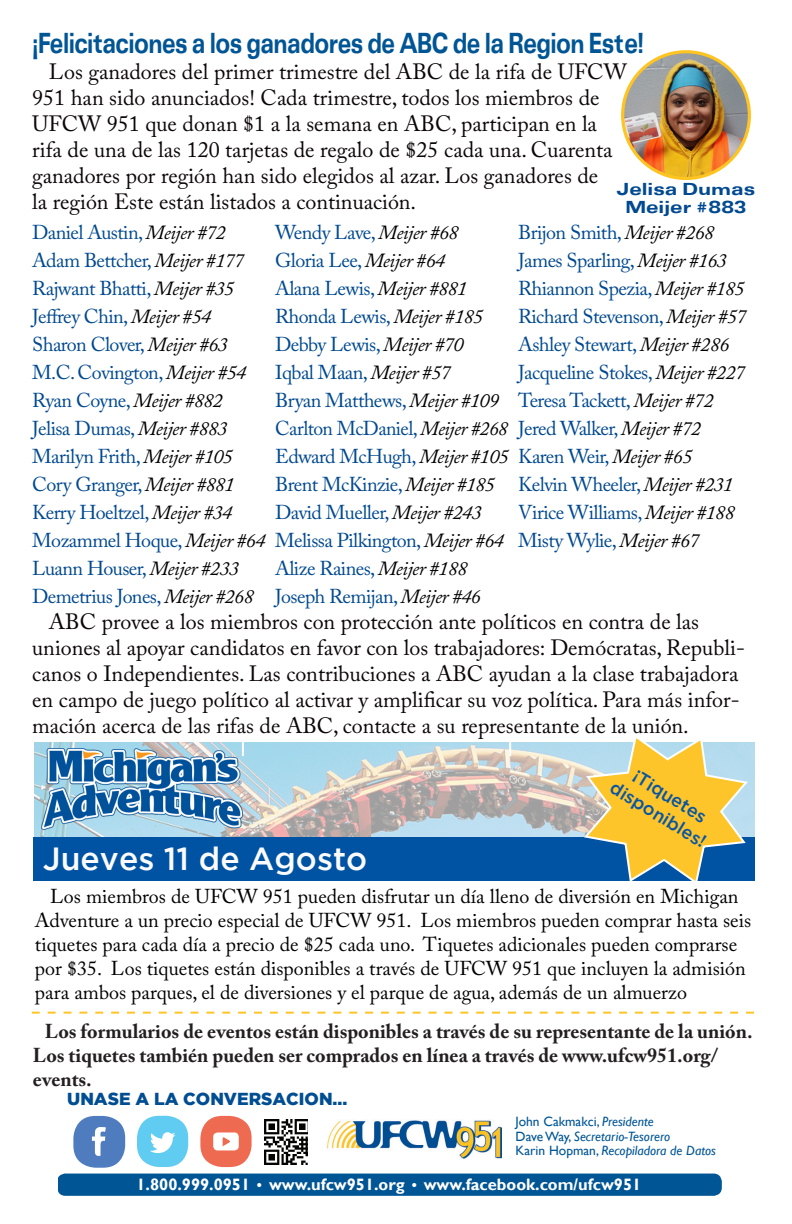
<style>
.page{position:relative;width:792px;height:1224px;background:#fff}
.page>*{position:absolute;margin:0;border:0;box-sizing:border-box;transform-origin:0 0}
.t1{font:500 32px "Gotham";color:#fbfbfd}
.t2{font:30px "Unique Extended BOLD";letter-spacing:-.03em;color:#005595;scale:.65 1}
.t3{font:22px/26px "Adobe Caslon Pro";color:#0c0609}
.t4{font:20.2px "Unique Light BOLD";letter-spacing:-.04em;color:#005595}
.t5{font:20px "Adobe Caslon Pro";letter-spacing:-.03em;color:#014990}
.t6{font:20px/24px "Adobe Caslon Pro";color:#000}
.t7{font:700 20px/24px "Adobe Caslon Pro";color:#231f20}
.t8{font:500 18px/21.6px "Gotham";color:#0a55a2;text-align:center}
.t9{font:18px "Unique Extended BOLD";color:#014990}
.t10{font:900 17.4px "Gotham";color:#014d92}
.t11{font:italic 16.4px/18.4px "Gill Sans";color:#005595}
.t12{font:700 16.4px "Gill Sans";color:#fff}
.t13{font:italic 13.6px "Gill Sans";color:#005595}
.t14{font:13.6px "Gill Sans";color:#005595}
.s1{font-style:italic;color:#000}
.s2{font-style:normal}
.s3{font-style:italic}
.s4{font-family:"Unique Light BOLD";font-weight:400;font-size:14.6px}
</style>
<div class="page">
<img style="left:34px;top:743px;width:721px;height:94px">
<img style="left:42px;top:749px;width:200px;height:81px">
<div style="left:34px;top:837px;width:721px;height:43px;background:#0053a2"></div>
<svg style="left:32px;top:1012px;width:722px;height:2px"></svg>
<hr style="left:242px;top:693px;width:2px;height:63px;background:#fff">
<hr style="left:509px;top:693px;width:2px;height:63px;background:#fff">
<svg style="left:582px;top:738px;width:168px;height:143px"></svg>
<div style="left:58px;top:1174px;width:664px;height:22px;background:#005595"></div>
<img style="left:327px;top:1120px;width:174px;height:39px">
<img style="left:264px;top:1119px;width:44px;height:45px">
<div style="left:200px;top:1116px;width:52px;height:51px;background:#ee6b51;border-radius:22px"></div>
<svg style="left:213px;top:1132px;width:26px;height:18px"></svg>
<div style="left:73px;top:1116px;width:52px;height:51px;background:#4e7cbf;border-radius:22px"></div>
<svg style="left:92px;top:1127px;width:14px;height:29px"></svg>
<div style="left:137px;top:1116px;width:51px;height:51px;background:#60ccf1;border-radius:22px"></div>
<svg style="left:150px;top:1132px;width:25px;height:21px"></svg>
<img style="left:623px;top:52px;width:126px;height:126px;border-radius:63px">
<div style="left:621px;top:50px;width:130px;height:130px;border:3px solid #fec422;border-radius:50%"></div>
<p class="t2" style="left:32px;top:26px;width:943px">¡Felicitaciones a los ganadores de ABC de la Region Este!</p>
<p class="t3" style="left:49px;top:59px;width:579px">Los ganadores del primer trimestre del ABC de la rifa de UFCW</p>
<p class="t3" style="left:32px;top:85px;width:569px">951 han sido anunciados! Cada trimestre, todos los miembros de</p>
<p class="t3" style="left:32px;top:111px;width:566px">UFCW 951 que donan $1 a la semana en ABC, participan en la</p>
<p class="t3" style="left:32px;top:137px;width:582px">rifa de una de las 120 tarjetas de regalo de $25 cada una. Cuarenta</p>
<p class="t3" style="left:32px;top:163px;width:568px">ganadores por región han sido elegidos al azar. Los ganadores de</p>
<p class="t3" style="left:32px;top:189px;width:385px">la región Este están listados a continuación.</p>
<p class="t9" style="left:617px;top:179px;width:140px">Jelisa Dumas</p>
<p class="t9" style="left:625px;top:197px;width:123px">Meijer #883</p>
<p class="t5" style="left:32px;top:220px;width:195px">Daniel Austin, <span class="s1">Meijer #72</span></p>
<p class="t5" style="left:32px;top:248px;width:213px">Adam Bettcher, <span class="s1">Meijer #177</span></p>
<p class="t5" style="left:32px;top:276px;width:204px">Rajwant Bhatti, <span class="s1">Meijer #35</span></p>
<p class="t5" style="left:32px;top:304px;width:180px">Jeffrey Chin, <span class="s1">Meijer #54</span></p>
<p class="t5" style="left:32px;top:332px;width:197px">Sharon Clover, <span class="s1">Meijer #63</span></p>
<p class="t5" style="left:32px;top:360px;width:216px">M.C. Covington, <span class="s1">Meijer #54</span></p>
<p class="t5" style="left:32px;top:388px;width:192px">Ryan Coyne, <span class="s1">Meijer #882</span></p>
<p class="t5" style="left:32px;top:416px;width:197px">Jelisa Dumas, <span class="s1">Meijer #883</span></p>
<p class="t5" style="left:32px;top:444px;width:202px">Marilyn Frith, <span class="s1">Meijer #105</span></p>
<p class="t5" style="left:32px;top:472px;width:204px">Cory Granger, <span class="s1">Meijer #881</span></p>
<p class="t5" style="left:32px;top:500px;width:202px">Kerry Hoeltzel, <span class="s1">Meijer #34</span></p>
<p class="t5" style="left:32px;top:528px;width:235px">Mozammel Hoque, <span class="s1">Meijer #64</span></p>
<p class="t5" style="left:32px;top:556px;width:208px">Luann Houser, <span class="s1">Meijer #233</span></p>
<p class="t5" style="left:32px;top:584px;width:223px">Demetrius Jones, <span class="s1">Meijer #268</span></p>
<p class="t5" style="left:275px;top:220px;width:185px">Wendy Lave, <span class="s1">Meijer #68</span></p>
<p class="t5" style="left:275px;top:248px;width:171px">Gloria Lee, <span class="s1">Meijer #64</span></p>
<p class="t5" style="left:275px;top:276px;width:194px">Alana Lewis, <span class="s1">Meijer #881</span></p>
<p class="t5" style="left:275px;top:304px;width:209px">Rhonda Lewis, <span class="s1">Meijer #185</span></p>
<p class="t5" style="left:275px;top:332px;width:190px">Debby Lewis, <span class="s1">Meijer #70</span></p>
<p class="t5" style="left:275px;top:360px;width:177px">Iqbal Maan, <span class="s1">Meijer #57</span></p>
<p class="t5" style="left:275px;top:388px;width:225px">Bryan Matthews, <span class="s1">Meijer #109</span></p>
<p class="t5" style="left:275px;top:416px;width:234px">Carlton McDaniel, <span class="s1">Meijer #268</span></p>
<p class="t5" style="left:275px;top:444px;width:235px">Edward McHugh, <span class="s1">Meijer #105</span></p>
<p class="t5" style="left:275px;top:472px;width:221px">Brent McKinzie, <span class="s1">Meijer #185</span></p>
<p class="t5" style="left:275px;top:500px;width:208px">David Mueller, <span class="s1">Meijer #243</span></p>
<p class="t5" style="left:275px;top:528px;width:230px">Melissa Pilkington, <span class="s1">Meijer #64</span></p>
<p class="t5" style="left:275px;top:556px;width:194px">Alize Raines, <span class="s1">Meijer #188</span></p>
<p class="t5" style="left:275px;top:584px;width:207px">Joseph Remijan, <span class="s1">Meijer #46</span></p>
<p class="t5" style="left:518px;top:220px;width:197px">Brijon Smith, <span class="s1">Meijer #268</span></p>
<p class="t5" style="left:518px;top:248px;width:210px">James Sparling, <span class="s1">Meijer #163</span></p>
<p class="t5" style="left:518px;top:276px;width:228px">Rhiannon Spezia, <span class="s1">Meijer #185</span></p>
<p class="t5" style="left:518px;top:304px;width:230px">Richard Stevenson, <span class="s1">Meijer #57</span></p>
<p class="t5" style="left:518px;top:332px;width:213px">Ashley Stewart, <span class="s1">Meijer #286</span></p>
<p class="t5" style="left:518px;top:360px;width:228px">Jacqueline Stokes, <span class="s1">Meijer #227</span></p>
<p class="t5" style="left:518px;top:388px;width:197px">Teresa Tackett, <span class="s1">Meijer #72</span></p>
<p class="t5" style="left:518px;top:416px;width:185px">Jered Walker, <span class="s1">Meijer #72</span></p>
<p class="t5" style="left:518px;top:444px;width:176px">Karen Weir, <span class="s1">Meijer #65</span></p>
<p class="t5" style="left:518px;top:472px;width:217px">Kelvin Wheeler, <span class="s1">Meijer #231</span></p>
<p class="t5" style="left:518px;top:500px;width:218px">Virice Williams, <span class="s1">Meijer #188</span></p>
<p class="t5" style="left:518px;top:528px;width:183px">Misty Wylie, <span class="s1">Meijer #67</span></p>
<p class="t3" style="left:32px;top:608px;width:714px;text-indent:17px">ABC provee a los miembros con protección ante políticos en contra de las uniones al apoyar candidatos en favor con los trabajadores: Demócratas, Republi&shy;canos o Independientes. Las contribuciones a ABC ayudan a la clase trabajadora en campo de juego político al activar y amplificar su voz política. Para más infor&shy;mación acerca de las rifas de ABC, contacte a su representante de la unión.</p>
<p class="t8" style="left:629px;top:758px;width:110px;rotate:31deg">¡Tiquetes disponibles!</p>
<p class="t1" style="left:43px;top:841px;width:326px">Jueves 11 de Agosto</p>
<p class="t6" style="left:35px;top:884px;width:718px;text-indent:15px">Los miembros de UFCW 951 pueden disfrutar un día lleno de diversión en Michigan Adventure a un precio especial de UFCW 951. Los miembros pueden comprar hasta seis tiquetes para cada día a precio de $25 cada uno. Tiquetes adicionales pueden comprarse por $35. Los tiquetes están disponibles a través de UFCW 951 que incluyen la admisión para ambos parques, el de diversiones y el parque de agua, además de un almuerzo</p>
<p class="t7" style="left:33px;top:1019px;width:721px;text-indent:12px">Los formularios de eventos están disponibles a través de su representante de la unión.<br>Los tiquetes también pueden ser comprados en línea a través de www.ufcw951.org/ events.</p>
<p class="t4" style="left:72px;top:1087px;width:245px">JOIN THE CONVERSATION...</p>
<p class="t10" style="left:67px;top:1089px;width:282px">UNASE A LA CONVERSACION...</p>
<p class="t11" style="left:518px;top:1108px;width:192px"><span class="s2">John Cakmakci,</span> President<br><span class="s2">Dave Way,</span> Secretary-Treasurer<br><span class="s2">Karin Hopman,</span> Recorder</p>
<p class="t14" style="left:516px;top:1114px;width:140px">John Cakmakci, <span class="s3">Presidente</span></p>
<p class="t13" style="left:516px;top:1128px;width:156px"><span class="s2">Dave Way,</span> Secretario-Tesorero</p>
<p class="t13" style="left:516px;top:1143px;width:202px"><span class="s2">Karin Hopman,</span> Recopiladora de Datos</p>
<p class="t12" style="left:137px;top:1175px;width:506px">1.800.999.0951 <span class="s4">•</span> www.ufcw951.org <span class="s4">•</span> www.facebook.com/ufcw951</p>
</div>
